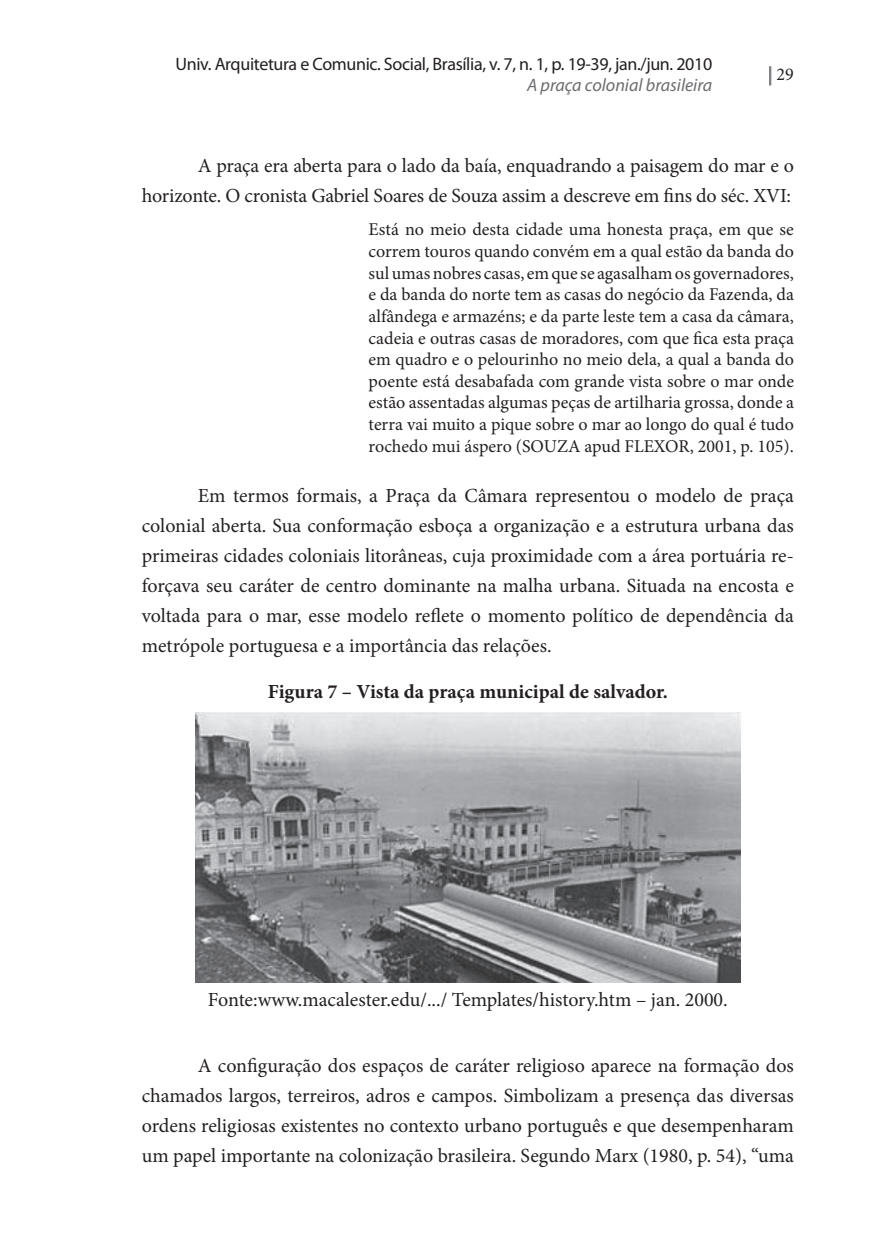
<style>
.page{position:relative;width:879px;height:1248px;background:#fff}
.page>*{position:absolute;margin:0;border:0;box-sizing:border-box;transform-origin:0 0}
.t1{font:20px/30px "Minion Pro";letter-spacing:-.005em;color:#231f20;text-align:justify}
.t2{font:700 20px "Minion Pro";color:#231f20}
.t3{font:18px/21.6px "Minion Pro";color:#231f20;text-align:justify}
.t4{font:18px "Myriad Pro";letter-spacing:-.02em;color:#231f20}
.t5{font:italic 18px "Myriad Pro";color:#6c6d70}
.s1{color:#808285}
</style>
<div class="page">
<svg style="left:769px;top:66px;width:2px;height:19px"></svg>
<img style="left:195px;top:712px;width:545px;height:270px">
<p class="t4" style="left:175px;top:53px;width:538px">Univ. Arquitetura e Comunic. Social, Brasília, v. 7, n. 1, p. 19-39, jan./jun. 2010</p>
<p class="t5" style="left:527px;top:74px;width:187px">A praça colonial brasileira</p>
<p class="t3" style="left:768px;top:64px;width:28px"><span class="s1">|</span> 29</p>
<p class="t1" style="left:142px;top:150px;width:654px;text-align:right">A praça era aberta para o lado da baía, enquadrando a paisagem do mar e o horizonte. O cronista Gabriel Soares de Souza assim a descreve em fins do séc. XVI:</p>
<p class="t3" style="left:369px;top:219px;width:427px">Está no meio desta cidade uma honesta praça, em que se correm touros quando convém em a qual estão da banda do sul umas nobres casas, em que se agasalham os governadores, e da banda do norte tem as casas do negócio da Fazenda, da alfândega e armazéns; e da parte leste tem a casa da câmara, cadeia e outras casas de moradores, com que fica esta praça em quadro e o pelourinho no meio dela, a qual a banda do poente está desabafada com grande vista sobre o mar onde estão assentadas algumas peças de artilharia grossa, donde a terra vai muito a pique sobre o mar ao longo do qual é tudo rochedo mui áspero (SOUZA apud FLEXOR, 2001, p. 105).</p>
<p class="t1" style="left:142px;top:480px;width:653px;text-indent:56px">Em termos formais, a Praça da Câmara representou o modelo de praça colonial aberta. Sua conformação esboça a organização e a estrutura urbana das primeiras cidades coloniais litorâneas, cuja proximidade com a área portuária re&shy;forçava seu caráter de centro dominante na malha urbana. Situada na encosta e voltada para o mar, esse modelo reflete o momento político de dependência da metrópole portuguesa e a importância das relações.</p>
<p class="t2" style="left:268px;top:677px;width:401px">Figura 7 – Vista da praça municipal de salvador.</p>
<p class="t1" style="left:208px;top:984px;width:521px">Fonte:www.macalester.edu/.../ Templates/history.htm – jan. 2000.</p>
<p class="t1" style="left:142px;top:1050px;width:654px;text-indent:56px">A configuração dos espaços de caráter religioso aparece na formação dos chamados largos, terreiros, adros e campos. Simbolizam a presença das diversas ordens religiosas existentes no contexto urbano português e que desempenharam um papel importante na colonização brasileira. Segundo Marx (1980, p. 54), “uma</p>
</div>
